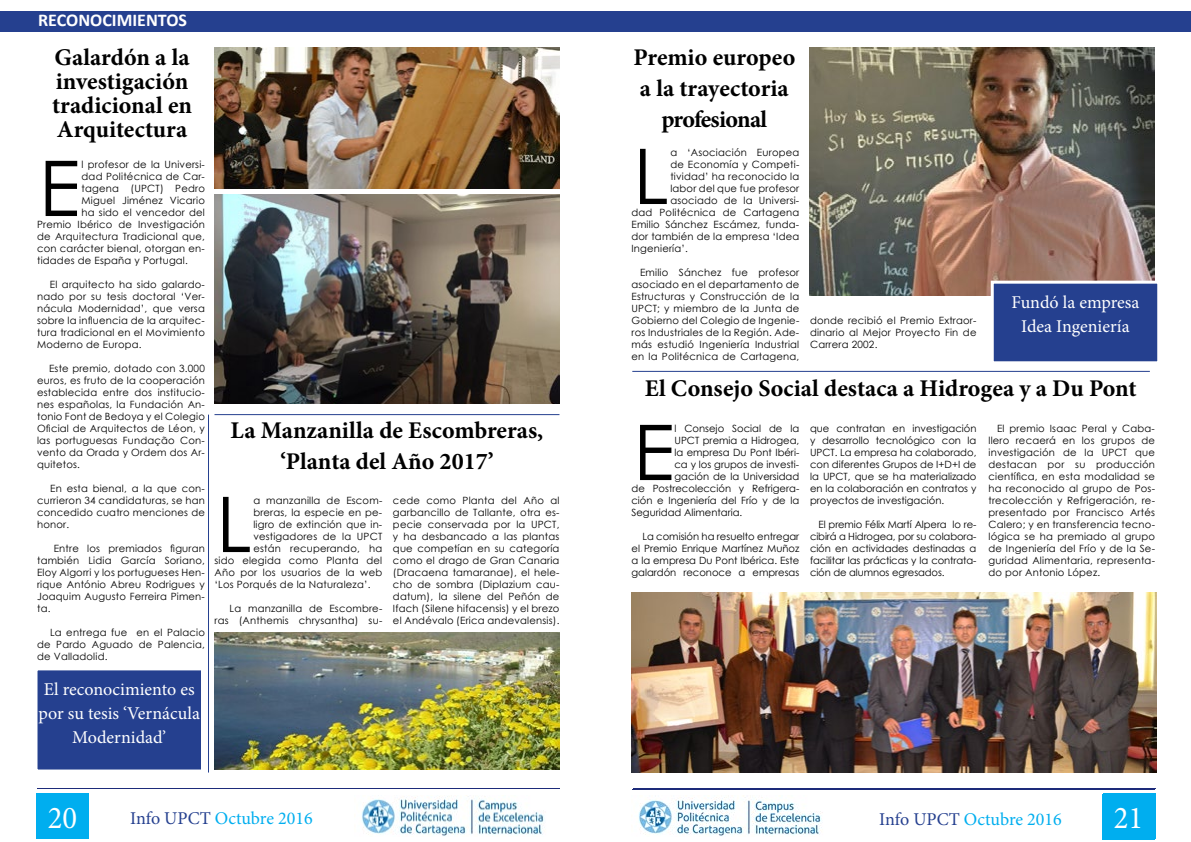
<style>
.page{position:relative;width:1191px;height:842px;background:#fff}
.page>*{position:absolute;margin:0;border:0;box-sizing:border-box;transform-origin:0 0}
.t1{font:76.8px "Century Gothic";color:#000}
.t2{font:31.8px "Minion Pro";color:#fff;scale:.96 1}
.t3{font:700 24px/31px "Minion Pro";color:#000;text-align:center}
.t4{font:18px/24px "Minion Pro";color:#fff;text-align:center}
.t5{font:18px "Minion Pro";color:#00aeef}
.t6{font:700 18px "Calibri";color:#fff}
.t7{font:10px/12px "Century Gothic";letter-spacing:.02em;color:#000;text-align:justify}
.t8{font:10px "Century Gothic";color:#000}
.s1{color:#25408f}
</style>
<div class="page">
<div style="left:37px;top:793px;width:52px;height:45px;background:#00aeef"></div>
<hr style="left:37px;top:788px;width:522px;height:1px;background:#1d2b7a">
<hr style="left:633px;top:788px;width:522px;height:1px;background:#1d2b7a">
<img style="left:361px;top:796px;width:184px;height:40px">
<div style="left:1102px;top:794px;width:52px;height:45px;background:#00aeef"></div>
<hr style="left:632px;top:789px;width:522px;height:1px;background:#1d2b7a">
<img style="left:638px;top:797px;width:185px;height:39px">
<div style="left:0;top:11px;width:1191px;height:21px;background:#25408f"></div>
<img style="left:214px;top:632px;width:345px;height:137px">
<img style="left:809px;top:47px;width:345px;height:248px">
<img style="left:214px;top:47px;width:345px;height:142px">
<img style="left:631px;top:592px;width:525px;height:180px">
<div style="left:34px;top:667px;width:170px;height:105px;background:#25408f;border:3px solid #fff"></div>
<div style="left:990px;top:281px;width:170px;height:83px;background:#25408f;border:3px solid #fff"></div>
<hr style="left:632px;top:371px;width:517px;height:1px;background:#25408f">
<img style="left:214px;top:194px;width:345px;height:210px">
<hr style="left:208px;top:415px;width:1px;height:357px;background:#25408f">
<hr style="left:214px;top:414px;width:345px;height:1px;background:#25408f">
<h3 class="t6" style="left:38px;top:9px;width:150px">RECONOCIMIENTOS</h3>
<h3 class="t3" style="left:52px;top:45px;width:141px;line-height:24px;text-align:left">Galardón a la investigación tradicional en<br>Arquitectura</h3>
<h1 class="t1" style="left:39px;top:135px;width:43px">E</h1>
<p class="t7" style="left:82px;top:158px;width:125px">l profesor de la Universi-</p>
<p class="t7" style="left:82px;top:170px;width:125px">dad Politécnica de Car-</p>
<p class="t7" style="left:82px;top:182px;width:125px">tagena (UPCT) Pedro</p>
<p class="t7" style="left:82px;top:194px;width:125px">Miguel Jiménez Vicario</p>
<p class="t7" style="left:82px;top:206px;width:125px">ha sido el vencedor del</p>
<p class="t7" style="left:37px;top:218px;width:169px">Premio Ibérico de Investigación</p>
<p class="t7" style="left:37px;top:230px;width:169px">de Arquitectura Tradicional que,</p>
<p class="t7" style="left:37px;top:242px;width:169px">con carácter bienal, otorgan en-</p>
<p class="t7" style="left:37px;top:254px;width:152px">tidades de España y Portugal.</p>
<p class="t7" style="left:37px;top:278px;width:169px;text-indent:13px">El arquitecto ha sido galardo&shy;nado por su tesis doctoral ‘Ver&shy;nácula Modernidad’, que versa sobre la influencia de la arquitec&shy;tura tradicional en el Movimiento Moderno de Europa.</p>
<p class="t7" style="left:37px;top:362px;width:169px;text-indent:12px">Este premio, dotado con 3.000 euros, es fruto de la cooperación establecida entre dos institucio&shy;nes españolas, la Fundación An&shy;tonio Font de Bedoya y el Colegio Oficial de Arquitectos de Léon, y las portuguesas Fundação Con&shy;vento da Orada y Ordem dos Ar&shy;quitetos.</p>
<p class="t7" style="left:37px;top:482px;width:169px;text-indent:13px">En esta bienal, a la que con&shy;currieron 34 candidaturas, se han concedido cuatro menciones de honor.</p>
<p class="t7" style="left:37px;top:542px;width:169px;text-indent:17px">Entre los premiados figuran también Lidia García Soriano, Eloy Algorri y los portugueses Hen&shy;rique António Abreu Rodrigues y Joaquim Augusto Ferreira Pimen&shy;ta.</p>
<p class="t7" style="left:37px;top:626px;width:169px;text-indent:13px">La entrega fue en el Palacio de Pardo Aguado de Palencia, de Valladolid.</p>
<h3 class="t4" style="left:39px;top:677px;width:163px">El reconocimiento es por su tesis ‘Vernácula<br>Modernidad’</h3>
<h3 class="t3" style="left:231px;top:415px;width:314px">La Manzanilla de Escombreras, ‘Planta del Año 2017’</h3>
<h1 class="t1" style="left:216px;top:471px;width:37px">L</h1>
<p class="t7" style="left:253px;top:494px;width:130px">a manzanilla de Escom-</p>
<p class="t7" style="left:393px;top:494px;width:168px">cede como Planta del Año al garbancillo de Tallante, otra es&shy;pecie conservada por la UPCT, y ha desbancado a las plantas que competían en su categoría como el drago de Gran Canaria (Dracaena tamaranae), el hele&shy;cho de sombra (Diplazium cau&shy;datum), la silene del Peñón de Ifach (Silene hifacensis) y el brezo el Andévalo (Erica andevalensis).</p>
<p class="t7" style="left:253px;top:506px;width:130px">breras, la especie en pe-</p>
<p class="t7" style="left:253px;top:518px;width:130px">ligro de extinción que in-</p>
<p class="t7" style="left:253px;top:530px;width:130px">vestigadores de la UPCT</p>
<p class="t7" style="left:253px;top:542px;width:130px">están recuperando, ha</p>
<p class="t7" style="left:214px;top:554px;width:169px">sido elegida como Planta del</p>
<p class="t7" style="left:214px;top:566px;width:169px">Año por los usuarios de la web</p>
<p class="t7" style="left:214px;top:578px;width:157px">‘Los Porqués de la Naturaleza’.</p>
<p class="t7" style="left:214px;top:602px;width:169px;text-align:right">La manzanilla de Escombre&shy;ras (Anthemis chrysantha) su-</p>
<h3 class="t3" style="left:633px;top:41px;width:163px">Premio europeo a la trayectoria profesional</h3>
<h1 class="t1" style="left:633px;top:123px;width:37px">L</h1>
<p class="t7" style="left:670px;top:146px;width:130px">a ‘Asociación Europea</p>
<p class="t7" style="left:670px;top:158px;width:130px">de Economía y Competi-</p>
<p class="t7" style="left:670px;top:170px;width:130px">tividad’ ha reconocido la</p>
<p class="t7" style="left:670px;top:182px;width:130px">labor del que fue profesor</p>
<p class="t7" style="left:670px;top:194px;width:130px">asociado de la Universi-</p>
<p class="t7" style="left:631px;top:206px;width:169px">dad Politécnica de Cartagena</p>
<p class="t7" style="left:631px;top:218px;width:169px">Emilio Sánchez Escámez, funda-</p>
<p class="t7" style="left:631px;top:230px;width:169px">dor también de la empresa ‘Idea</p>
<p class="t7" style="left:631px;top:242px;width:58px">Ingeniería’.</p>
<p class="t7" style="left:631px;top:266px;width:169px;text-indent:8px">Emilio Sánchez fue profesor asociado en el departamento de Estructuras y Construcción de la UPCT; y miembro de la Junta de Gobierno del Colegio de Ingenie&shy;ros Industriales de la Región. Ade&shy;más estudió Ingeniería Industrial en la Politécnica de Cartagena,</p>
<p class="t7" style="left:810px;top:314px;width:168px">donde recibió el Premio Extraor&shy;dinario al Mejor Proyecto Fin de Carrera 2002.</p>
<h3 class="t4" style="left:1011px;top:291px;width:129px">Fundó la empresa<br>Idea Ingeniería</h3>
<h3 class="t3" style="left:645px;top:372px;width:493px">El Consejo Social destaca a Hidrogea y a Du Pont</h3>
<h1 class="t1" style="left:633px;top:399px;width:43px">E</h1>
<p class="t8" style="left:674px;top:421px;width:126px">l Consejo Social de la</p>
<p class="t7" style="left:810px;top:422px;width:168px">que contratan en investigación y desarrollo tecnológico con la UPCT. La empresa ha colaborado, con diferentes Grupos de I+D+I de la UPCT, que se ha materializado en la colaboración en contratos y proyectos de investigación.</p>
<p class="t7" style="left:810px;top:518px;width:168px;text-indent:8px">El premio Félix Martí Alpera lo re&shy;cibirá a Hidrogea, por su colabora&shy;ción en actividades destinadas a facilitar las prácticas y la contrata&shy;ción de alumnos egresados.</p>
<p class="t7" style="left:988px;top:422px;width:168px;text-indent:8px">El premio Isaac Peral y Caba&shy;llero recaerá en los grupos de investigación de la UPCT que destacan por su producción científica, en esta modalidad se ha reconocido al grupo de Pos&shy;trecolección y Refrigeración, re&shy;presentado por Francisco Artés Calero; y en transferencia tecno&shy;lógica se ha premiado al grupo de Ingeniería del Frío y de la Se&shy;guridad Alimentaria, representa&shy;do por Antonio López.</p>
<p class="t8" style="left:674px;top:433px;width:126px">UPCT premia a Hidrogea,</p>
<p class="t8" style="left:674px;top:445px;width:126px">la empresa Du Pont Ibéri-</p>
<p class="t8" style="left:674px;top:457px;width:126px">ca y los grupos de investi-</p>
<p class="t8" style="left:674px;top:469px;width:126px">gación de la Universidad</p>
<p class="t8" style="left:631px;top:481px;width:169px">de Postrecolección y Refrigera-</p>
<p class="t8" style="left:631px;top:493px;width:169px">ción e Ingeniería del Frío y de la</p>
<p class="t8" style="left:631px;top:505px;width:112px">Seguridad Alimentaria.</p>
<p class="t7" style="left:631px;top:530px;width:169px;text-indent:11px">La comisión ha resuelto entregar el Premio Enrique Martínez Muñoz a la empresa Du Pont Ibérica. Este galardón reconoce a empresas</p>
<h2 class="t2" style="left:48px;top:797px;width:32px">20</h2>
<h2 class="t2" style="left:1122px;top:797px;width:17px">3</h2>
<h3 class="t5" style="left:130px;top:806px;width:184px"><span class="s1">Info UPCT</span> Octubre 2016</h3>
<h3 class="t5" style="left:879px;top:807px;width:184px"><span class="s1">Info UPCT</span> Octubre 2016</h3>
<h2 class="t2" style="left:1113px;top:797px;width:32px">21</h2>
</div>
